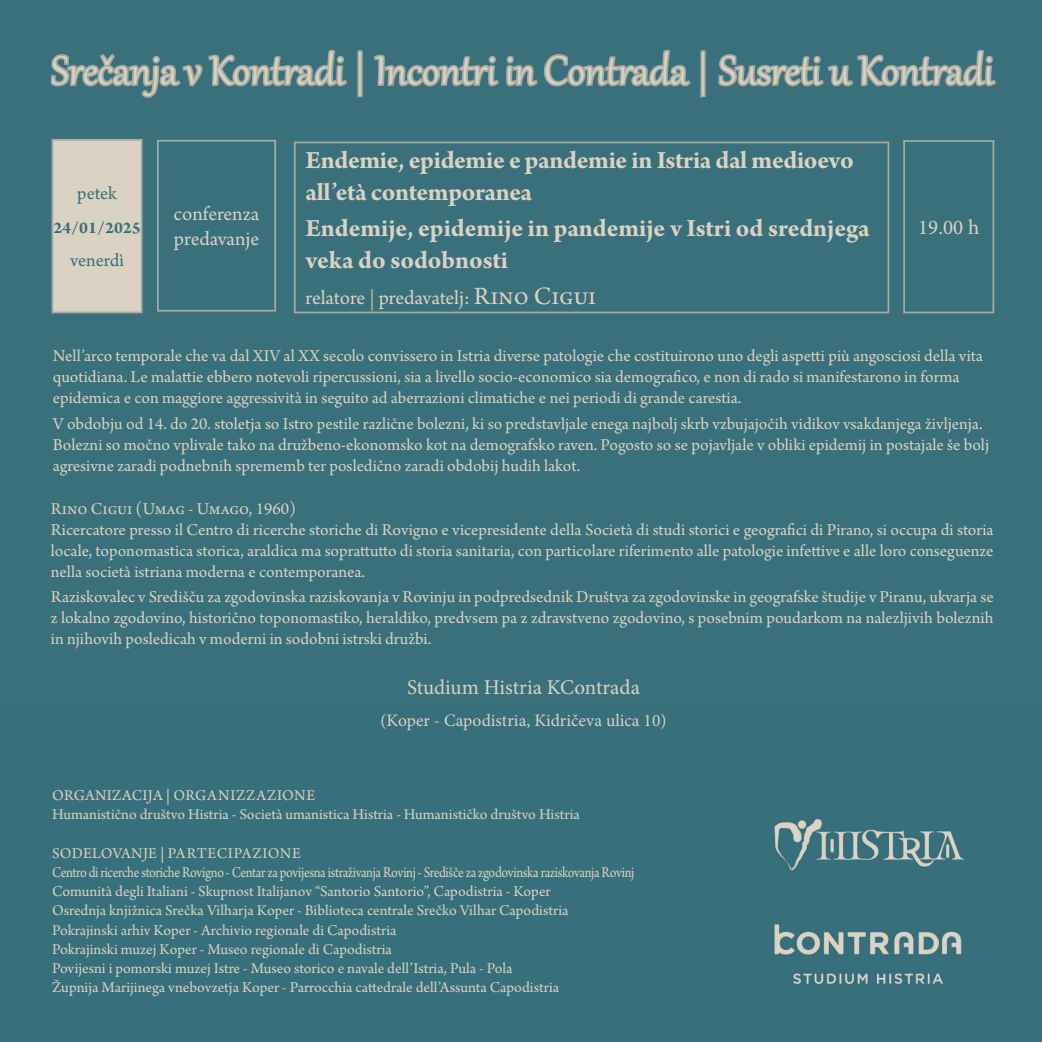
<style>
.page{position:relative;width:1042px;height:1042px;background:#fff}
.page>*{position:absolute;margin:0;border:0;box-sizing:border-box;transform-origin:0 0}
.t1{font:49px "Gabriola";color:#dad2c2}
.t2{font:700 26.25px/31.5px "Arno Pro";letter-spacing:-.01em;color:#dad2c2}
.t3{font:21px/25.2px "Arno Pro";letter-spacing:-.005em;color:#dad2c2}
.t4{font:21px "Minion Pro";color:#dad2c2}
.t5{font:19.25px "Arno Pro";letter-spacing:-.005em;color:#39707c}
.t6{font:17.5px/21px "Arno Pro";color:#dad2c2}
.t7{font:17.5px "Minion Pro";color:#dad2c2}
.t8{font:700 17.5px "Arno Pro";color:#39707c}
.t9{font:15.75px/19.2px "Arno Pro";letter-spacing:-.005em;color:#dad2c2}
.s1{font-family:"Arno Pro Light Display"}
.s2{font-size:26.25px}
</style>
<div class="page">
<div style="left:0;top:0;width:1042px;height:708px;background:#39707c"></div>
<div style="left:0;top:708px;width:1042px;height:334px;background:#376f7c"></div>
<svg style="left:50px;top:49px;width:297px;height:49px"></svg>
<svg style="left:357px;top:50px;width:6px;height:48px"></svg>
<svg style="left:374px;top:49px;width:332px;height:49px"></svg>
<svg style="left:718px;top:49px;width:278px;height:38px"></svg>
<div style="left:52px;top:140px;width:90px;height:172px;background:#dad2c2"></div>
<div style="left:52px;top:139px;width:91px;height:174px;border:2px solid #a6a9a0"></div>
<div style="left:157px;top:140px;width:119px;height:172px;border:2px solid #a6a9a0"></div>
<div style="left:294px;top:142px;width:595px;height:171px;border:2px solid #a6a9a0"></div>
<div style="left:903px;top:140px;width:91px;height:173px;border:2px solid #a6a9a0"></div>
<h1 class="t1" style="left:52px;top:38px;width:943px">Srečanja v Kontradi | Incontri in Contrada | Susreti u Kontradi</h1>
<p class="t5" style="left:77px;top:183px;width:41px">petek</p>
<p class="t8" style="left:53px;top:217px;width:89px">24/01/2025</p>
<p class="t5" style="left:70px;top:249px;width:55px">venerdì</p>
<p class="t3" style="left:174px;top:202px;width:87px">conferenza predavanje</p>
<h2 class="t2" style="left:305px;top:146px;width:549px">Endemie, epidemie e pandemie in Istria dal medioevo all’età contemporanea</h2>
<h2 class="t2" style="left:305px;top:214px;width:565px">Endemije, epidemije in pandemije v Istri od srednjega veka do sodobnosti</h2>
<p class="t3" style="left:305px;top:286px;width:292px">relatore <span class="s1">|</span> predavatelj: <span class="s2">Rino Cigui</span></p>
<p class="t4" style="left:918px;top:214px;width:63px">19.00 h</p>
<p class="t6" style="left:53px;top:346px;width:931px">Nell’arco temporale che va dal XIV al XX secolo convissero in Istria diverse patologie che costituirono uno degli aspetti più angosciosi della vita quotidiana. Le malattie ebbero notevoli ripercussioni, sia a livello socio-economico sia demografico, e non di rado si manifestarono in forma epidemica e con maggiore aggressività in seguito ad aberrazioni climatiche e nei periodi di grande carestia.</p>
<p class="t6" style="left:53px;top:414px;width:938px">V obdobju od 14. do 20. stoletja so Istro pestile različne bolezni, ki so predstavljale enega najbolj skrb vzbujajočih vidikov vsakdanjega življenja.<br>Bolezni so močno vplivale tako na družbeno-ekonomsko kot na demografsko raven. Pogosto so se pojavljale v obliki epidemij in postajale še bolj agresivne zaradi podnebnih sprememb ter posledično zaradi obdobij hudih lakot.</p>
<p class="t6" style="left:51px;top:499px;width:944px">Rino Cigui (Umag - Umago, 1960)<br>Ricercatore presso il Centro di ricerche storiche di Rovigno e vicepresidente della Società di studi storici e geografici di Pirano, si occupa di storia locale, toponomastica storica, araldica ma soprattutto di storia sanitaria, con particolare riferimento alle patologie infettive e alle loro conseguenze nella società istriana moderna e contemporanea.</p>
<p class="t6" style="left:51px;top:587px;width:944px;text-align:justify">Raziskovalec v Središču za zgodovinska raziskovanja v Rovinju in podpredsednik Društva za zgodovinske in geografske študije v Piranu, ukvarja se z lokalno zgodovino, historično toponomastiko, heraldiko, predvsem pa z zdravstveno zgodovino, s posebnim poudarkom na nalezljivih boleznih in njihovih posledicah v moderni in sodobni istrski družbi.</p>
<p class="t4" style="left:407px;top:674px;width:234px">Studium Histria KContrada</p>
<p class="t7" style="left:380px;top:708px;width:287px">(Koper - Capodistria, Kidričeva ulica 10)</p>
<p class="t9" style="left:52px;top:786px;width:529px">ORGANIZACIJA | ORGANIZZAZIONE<br>Humanistično društvo Histria - Società umanistica Histria - Humanističko društvo Histria</p>
<p class="t9" style="left:52px;top:844px;width:584px">SODELOVANJE | PARTECIPAZIONE<br>Centro di ricerche storiche Rovigno - Centar za povijesna istraživanja Rovinj - Središče za zgodovinska raziskovanja Rovinj Comunità degli Italiani - Skupnost Italijanov “Santorio Santorio”, Capodistria - Koper<br>Osrednja knjižnica Srečka Vilharja Koper - Biblioteca centrale Srečko Vilhar Capodistria Pokrajinski arhiv Koper - Archivio regionale di Capodistria<br>Pokrajinski muzej Koper - Museo regionale di Capodistria<br>Povijesni i pomorski muzej Istre - Museo storico e navale dell’Istria, Pula - Pola<br>Župnija Marijinega vnebovzetja Koper - Parrocchia cattedrale dell’Assunta Capodistria</p>
</div>
